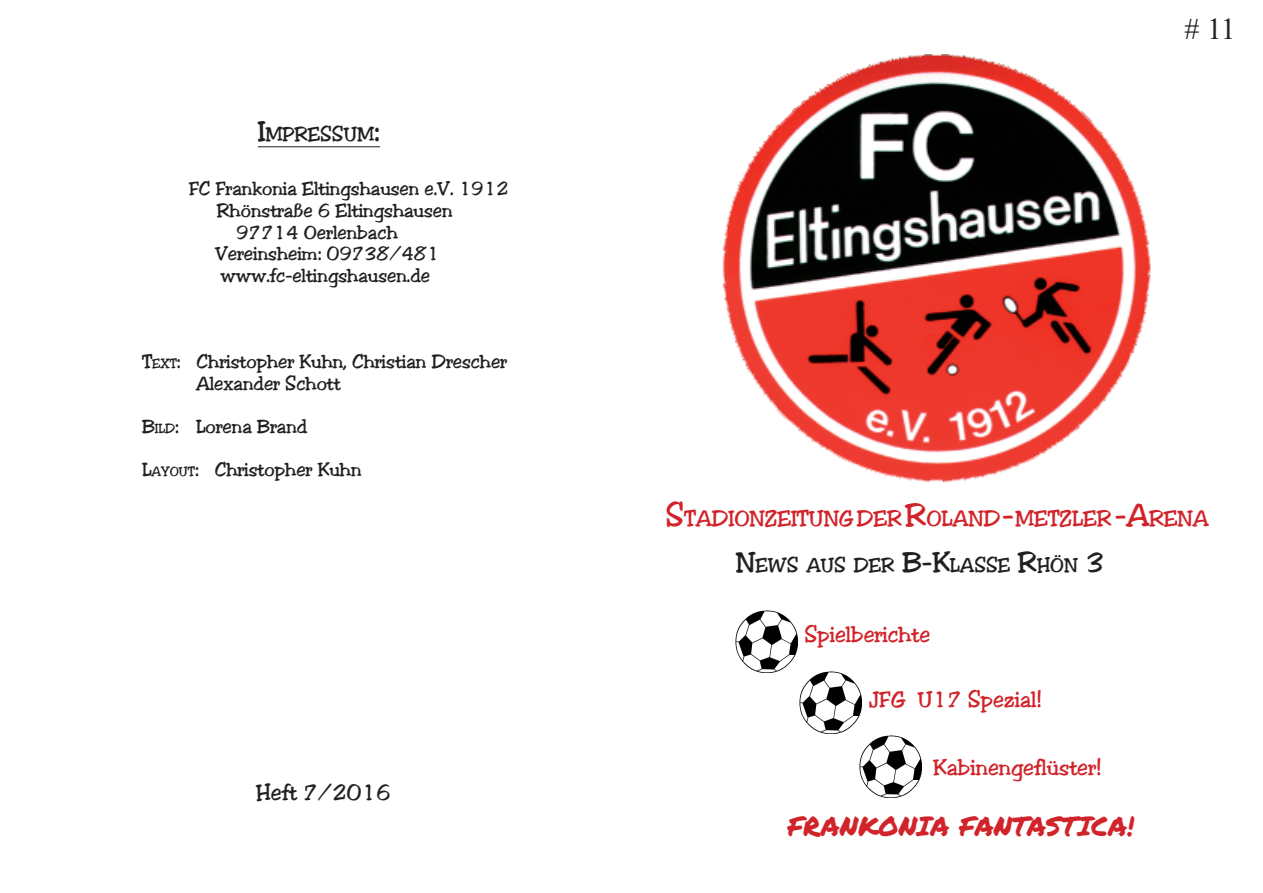
<style>
.page{position:relative;width:1263px;height:893px;background:#fff}
.page>*{position:absolute;margin:0;border:0;box-sizing:border-box;transform-origin:0 0}
.t1{font:30px "Times New Roman";color:#231f20}
.t2{font:27px "Permanent Marker";color:#d1232a}
.t3{font:21px "Toledo";color:#d1232a}
.t4{font:21px "Toledo";color:#231f20}
.t5{font:18.9px "Toledo";color:#231f20}
.t6{font:18px/21.6px "Toledo";color:#231f20}
.s1{font-size:27px}
.s2{font-size:12.6px}
.s3{font-size:30px}
</style>
<div class="page">
<img style="left:722px;top:54px;width:429px;height:429px">
<img style="left:736px;top:610px;width:62px;height:63px">
<img style="left:799px;top:672px;width:63px;height:62px">
<hr style="left:258px;top:147px;width:122px;height:1px;background:#231f20">
<img style="left:859px;top:736px;width:63px;height:62px">
<p class="t5" style="left:258px;top:123px;width:124px"><span class="s1">I</span>mpressum<span class="s1">:</span></p>
<p class="t6" style="left:189px;top:178px;width:321px">FC Frankonia Eltingshausen e.V. 1912</p>
<p class="t6" style="left:217px;top:200px;width:237px">Rhönstraße 6 Eltingshausen</p>
<p class="t6" style="left:236px;top:222px;width:163px">97714 Oerlenbach</p>
<p class="t6" style="left:215px;top:243px;width:226px">Vereinsheim: 09738/481</p>
<p class="t6" style="left:220px;top:265px;width:211px">www.fc-eltingshausen.de</p>
<p class="t6" style="left:196px;top:351px;width:313px;text-indent:-54px">T<span class="s2">ext</span>: Christopher Kuhn, Christian Drescher<br>Alexander Schott</p>
<p class="t6" style="left:142px;top:416px;width:167px">B<span class="s2">ild</span>: Lorena Brand</p>
<p class="t6" style="left:142px;top:459px;width:221px">L<span class="s2">ayout</span>: Christopher Kuhn</p>
<p class="t4" style="left:256px;top:779px;width:136px">Heft 7/2016</p>
<h1 class="t1" style="left:1184px;top:8px;width:53px"># 11</h1>
<p class="t3" style="left:665px;top:505px;width:545px"><span class="s3">S</span>tadionzeitung der <span class="s3">R</span>oland <span class="s3">-</span> metzler <span class="s3">-A</span>rena</p>
<p class="t5" style="left:736px;top:553px;width:370px"><span class="s1">N</span>ews aus der <span class="s1">B-K</span>lasse <span class="s1">R</span>hön <span class="s1">3</span></p>
<p class="t3" style="left:804px;top:622px;width:127px">Spielberichte</p>
<p class="t3" style="left:869px;top:687px;width:174px">JFG U17 Spezial!</p>
<p class="t3" style="left:933px;top:755px;width:170px">Kabinengeflüster!</p>
<h2 class="t2" style="left:788px;top:806px;width:348px">FRANKONIA FANTASTICA!</h2>
</div>
